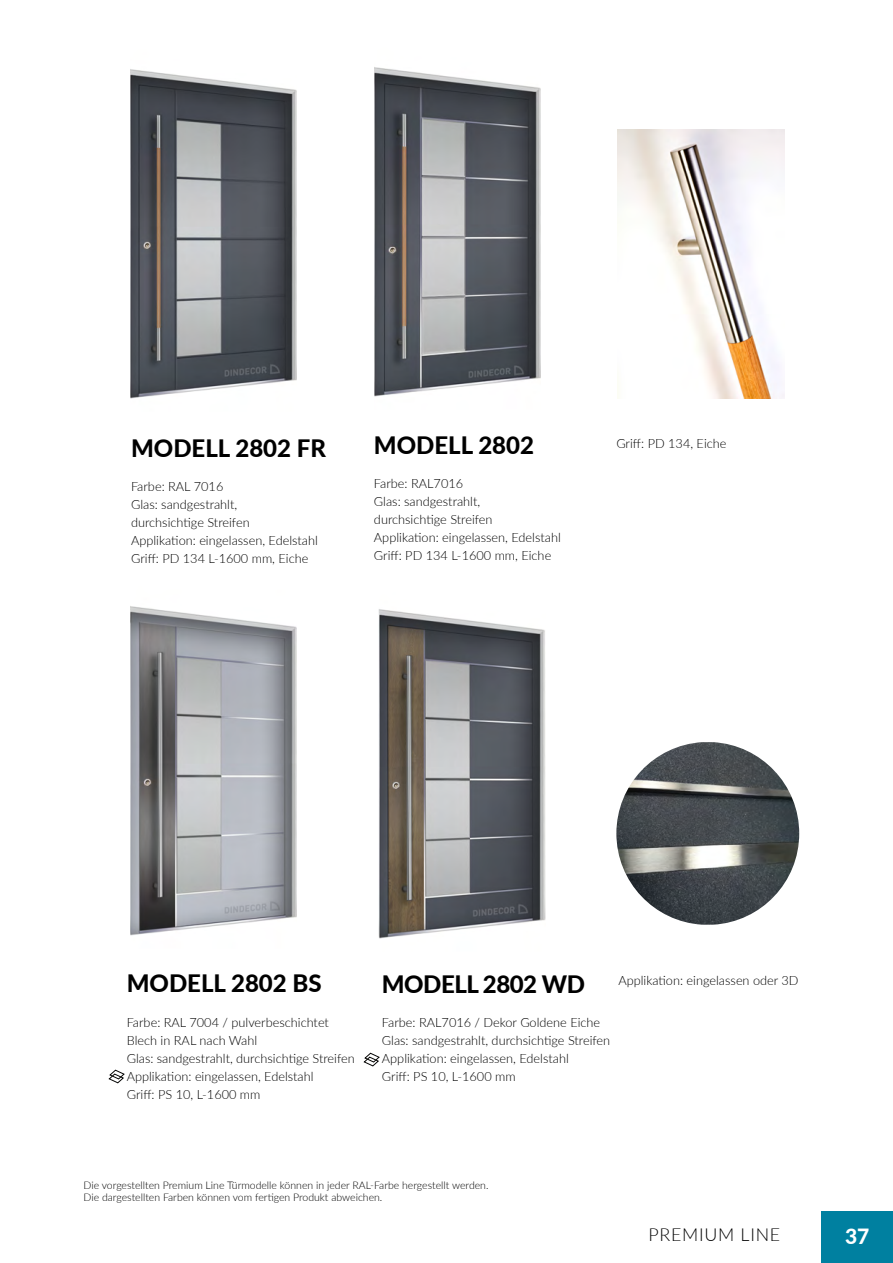
<style>
.page{position:relative;width:893px;height:1263px;background:#fff}
.page>*{position:absolute;margin:0;border:0;box-sizing:border-box;transform-origin:0 0}
.t1{font:800 24px "Lato";color:#000}
.t2{font:800 24px "Lato";letter-spacing:-.02em;color:#000}
.t3{font:800 21px "Lato";color:#fff}
.t4{font:300 17.85px "Lato";letter-spacing:.04em;color:#000}
.t5{font:300 12.75px/18px "Lato";color:#000}
.t6{font:300 10.5px/12.6px "Lato";color:#000}
</style>
<div class="page">
<img style="left:618px;top:130px;width:167px;height:268px">
<img style="left:379px;top:609px;width:166px;height:330px">
<img style="left:131px;top:606px;width:166px;height:330px">
<img style="left:374px;top:67px;width:166px;height:330px">
<img style="left:130px;top:69px;width:167px;height:330px">
<img style="left:616px;top:742px;width:183px;height:183px;border-radius:89px">
<svg style="left:364px;top:1053px;width:15px;height:13px"></svg>
<svg style="left:109px;top:1070px;width:15px;height:13px"></svg>
<div style="left:821px;top:1211px;width:72px;height:52px;background:#0080a0"></div>
<h1 class="t1" style="left:131px;top:430px;width:196px">MODELL 2802 FR</h1>
<p class="t5" style="left:131px;top:477px;width:188px">Farbe: RAL 7016<br>Glas: sandgestrahlt,<br>durchsichtige Streifen<br>Applikation: eingelassen, Edelstahl<br>Griff: PD 134 L-1600 mm, Eiche</p>
<h1 class="t1" style="left:374px;top:427px;width:162px">MODELL 2802</h1>
<p class="t5" style="left:374px;top:474px;width:188px">Farbe: RAL7016<br>Glas: sandgestrahlt,<br>durchsichtige Streifen<br>Applikation: eingelassen, Edelstahl<br>Griff: PD 134 L-1600 mm, Eiche</p>
<p class="t5" style="left:616px;top:434px;width:112px">Griff: PD 134, Eiche</p>
<h1 class="t1" style="left:127px;top:966px;width:196px">MODELL 2802 BS</h1>
<p class="t5" style="left:127px;top:1013px;width:230px">Farbe: RAL 7004 / pulverbeschichtet Blech in RAL nach Wahl<br>Glas: sandgestrahlt, durchsichtige Streifen Applikation: eingelassen, Edelstahl<br>Griff: PS 10, L-1600 mm</p>
<h1 class="t2" style="left:382px;top:966px;width:205px">MODELL 2802 WD</h1>
<p class="t5" style="left:382px;top:1013px;width:230px">Farbe: RAL7016 / Dekor Goldene Eiche Glas: sandgestrahlt, durchsichtige Streifen Applikation: eingelassen, Edelstahl<br>Griff: PS 10, L-1600 mm</p>
<p class="t5" style="left:618px;top:971px;width:182px">Applikation: eingelassen oder 3D</p>
<p class="t6" style="left:84px;top:1178px;width:406px">Die vorgestellten Premium Line Türmodelle können in jeder RAL-Farbe hergestellt werden.<br>Die dargestellten Farben können vom fertigen Produkt abweichen.</p>
<h3 class="t4" style="left:648px;top:1222px;width:133px">PREMIUM LINE</h3>
<h2 class="t3" style="left:845px;top:1220px;width:26px">37</h2>
</div>
